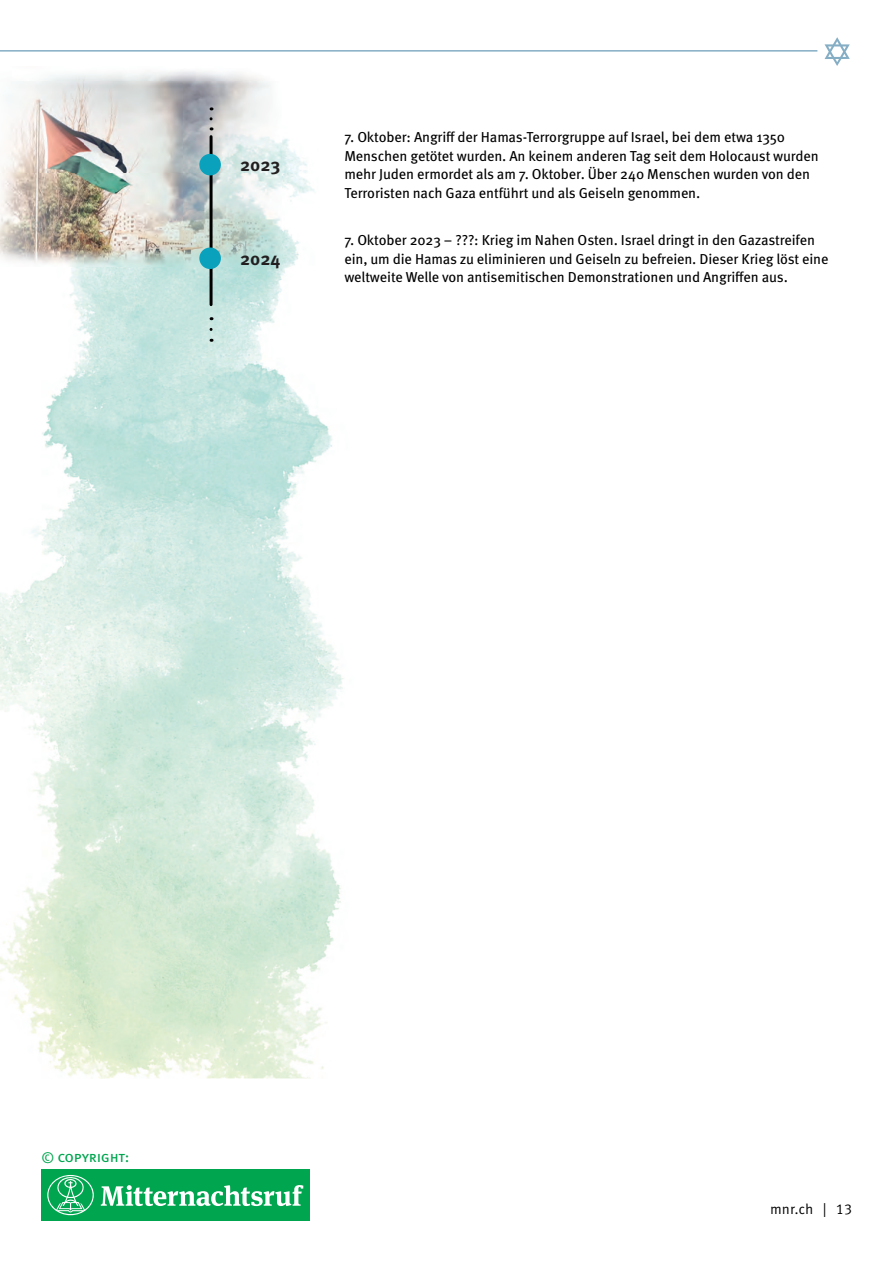
<style>
.page{position:relative;width:892px;height:1263px;background:#fff}
.page>*{position:absolute;margin:0;border:0;box-sizing:border-box;transform-origin:0 0}
.t1{font:700 18px "Meta OT";color:#231f20}
.t2{font:15px "Meta OT";letter-spacing:-.02em;color:#00a54f}
.t3{font:14.4px/18.8px "Meta OT";letter-spacing:-.01em;color:#000}
.t4{font:14.4px "Meta Correspondence OT";letter-spacing:-.01em;color:#000}
</style>
<div class="page">
<img style="left:0;top:139px;width:344px;height:939px">
<img style="left:0;top:71px;width:282px;height:196px">
<hr style="left:209px;top:137px;width:3px;height:167px;background:#000">
<svg style="left:209px;top:107px;width:3px;height:12px"></svg>
<svg style="left:209px;top:317px;width:3px;height:12px"></svg>
<hr style="left:0;top:50px;width:817px;height:2px;background:#85aec5">
<svg style="left:824px;top:37px;width:25px;height:29px"></svg>
<div style="left:199px;top:154px;width:22px;height:21px;background:#09a1bc;border-radius:50%"></div>
<div style="left:199px;top:247px;width:22px;height:22px;background:#09a1bc;border-radius:50%"></div>
<div style="left:42px;top:1168px;width:268px;height:52px;background:#00a54f"></div>
<svg style="left:47px;top:1175px;width:47px;height:39px"></svg>
<svg style="left:101px;top:1185px;width:202px;height:20px"></svg>
<p class="t1" style="left:240px;top:154px;width:42px">2023</p>
<p class="t1" style="left:240px;top:247px;width:42px">2024</p>
<p class="t3" style="left:344px;top:128px;width:476px">7. Oktober: Angriff der Hamas-Terrorgruppe auf Israel, bei dem etwa 1350<br>Menschen getötet wurden. An keinem anderen Tag seit dem Holocaust wurden mehr Juden ermordet als am 7. Oktober. Über 240 Menschen wurden von den Terroristen nach Gaza entführt und als Geiseln genommen.</p>
<p class="t3" style="left:344px;top:231px;width:485px">7. Oktober 2023 – ???: Krieg im Nahen Osten. Israel dringt in den Gazastreifen ein, um die Hamas zu eliminieren und Geiseln zu befreien. Dieser Krieg löst eine weltweite Welle von antisemitischen Demonstrationen und Angriffen aus.</p>
<p class="t2" style="left:42px;top:1147px;width:90px">© COPYRIGHT:</p>
<p class="t4" style="left:770px;top:1200px;width:84px">mnr.ch | 13</p>
</div>
